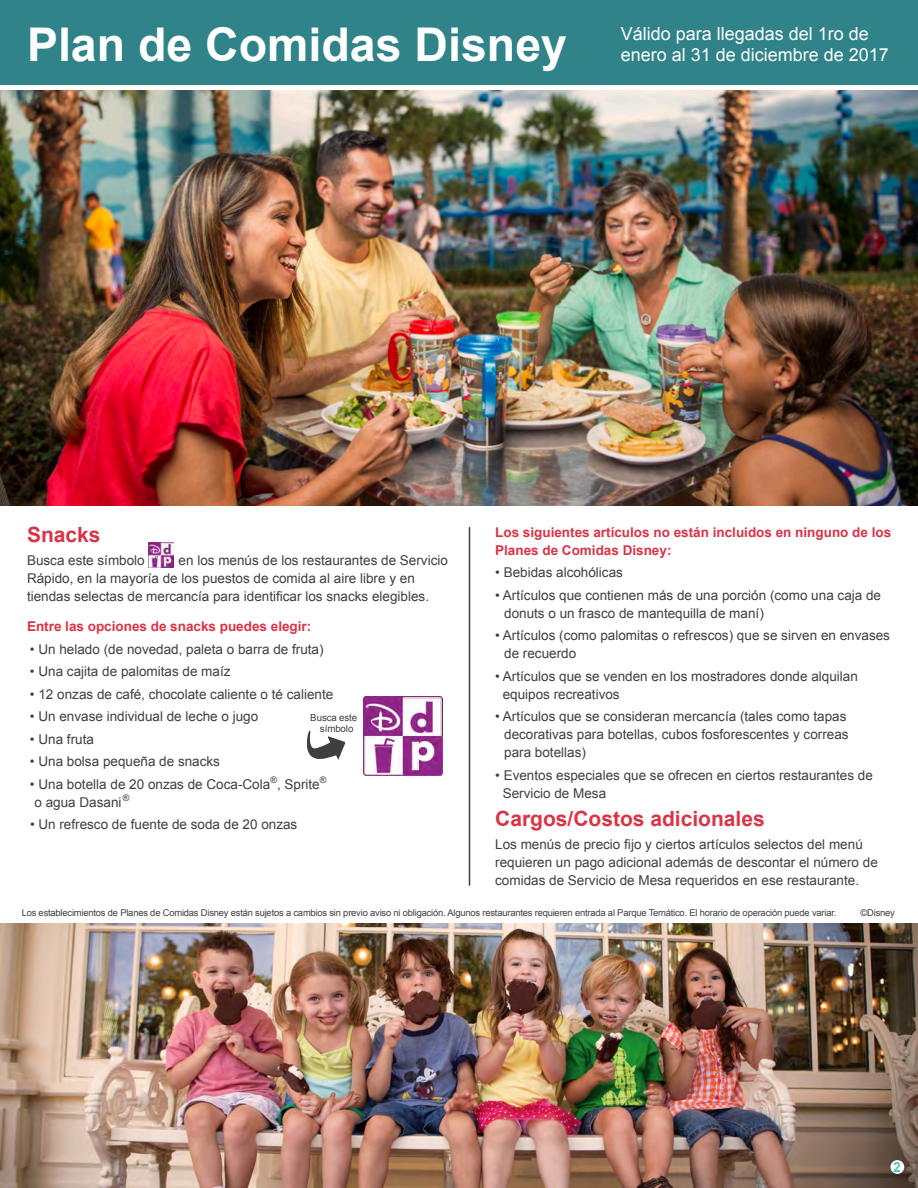
<style>
.page{position:relative;width:918px;height:1188px;background:#fff}
.page>*{position:absolute;margin:0;border:0;box-sizing:border-box;transform-origin:0 0}
.t1{font:700 46.5px "Arial";color:#fff}
.t2{font:700 21px "Arial";color:#db3346}
.t3{font:18px/21px "Arial";color:#fff}
.t4{font:700 13.95px "Arial";color:#55c2b5}
.t5{font:13.5px/18px "Arial";color:#403f3f}
.t6{font:700 13.5px/18px "Arial";color:#db3346}
.t7{font:9.75px/10.6px "Arial";letter-spacing:-.01em;color:#403f3f;text-align:center}
.t8{font:9.3px "Arial";letter-spacing:-.02em;color:#403f3f}
</style>
<div class="page">
<img style="left:0;top:91px;width:918px;height:414px">
<hr style="left:469px;top:527px;width:1px;height:359px;background:#403f3f">
<div style="left:0;top:0;width:918px;height:84px;background:#2f8389"></div>
<img style="left:0;top:924px;width:918px;height:264px">
<div style="left:890px;top:1160px;width:14px;height:14px;background:#fff;border-radius:50%"></div>
<img style="left:364px;top:697px;width:78px;height:78px">
<svg style="left:306px;top:730px;width:39px;height:30px"></svg>
<img style="left:148px;top:543px;width:25px;height:25px">
<p class="t1" style="left:27px;top:14px;width:542px">Plan de Comidas Disney</p>
<p class="t3" style="left:621px;top:23px;width:270px">Válido para llegadas del 1ro de enero al 31 de diciembre de 2017</p>
<p class="t6" style="left:495px;top:524px;width:398px">Los siguientes artículos no están incluidos en ninguno de los<br>Planes de Comidas Disney:</p>
<p class="t5" style="left:495px;top:564px;width:129px">• Bebidas alcohólicas</p>
<p class="t5" style="left:504px;top:586px;width:378px;text-indent:-9px">• Artículos que contienen más de una porción (como una caja de donuts o un frasco de mantequilla de maní)</p>
<p class="t5" style="left:504px;top:627px;width:387px;text-indent:-9px">• Artículos (como palomitas o refrescos) que se sirven en envases de recuerdo</p>
<p class="t5" style="left:503px;top:667px;width:357px;text-indent:-8px">• Artículos que se venden en los mostradores donde alquilan equipos recreativos</p>
<p class="t5" style="left:504px;top:708px;width:346px;text-indent:-9px">• Artículos que se consideran mercancía (tales como tapas decorativas para botellas, cubos fosforescentes y correas para botellas)</p>
<p class="t5" style="left:503px;top:766px;width:372px;text-indent:-8px">• Eventos especiales que se ofrecen en ciertos restaurantes de<br>Servicio de Mesa</p>
<p class="t2" style="left:27px;top:521px;width:75px">Snacks</p>
<p class="t5" style="left:27px;top:551px;width:119px">Busca este símbolo</p>
<p class="t5" style="left:27px;top:551px;width:422px;text-indent:152px">en los menús de los restaurantes de Servicio<br>Rápido, en la mayoría de los puestos de comida al aire libre y en tiendas selectas de mercancía para identificar los snacks elegibles.</p>
<p class="t6" style="left:27px;top:618px;width:286px">Entre las opciones de snacks puedes elegir:</p>
<p class="t5" style="left:30px;top:640px;width:295px">• Un helado (de novedad, paleta o barra de fruta)</p>
<p class="t5" style="left:30px;top:663px;width:202px">• Una cajita de palomitas de maíz</p>
<p class="t5" style="left:30px;top:685px;width:305px">• 12 onzas de café, chocolate caliente o té caliente</p>
<p class="t5" style="left:30px;top:708px;width:230px">• Un envase individual de leche o jugo</p>
<p class="t5" style="left:30px;top:730px;width:66px">• Una fruta</p>
<p class="t5" style="left:30px;top:753px;width:192px">• Una bolsa pequeña de snacks</p>
<p class="t5" style="left:34px;top:775px;width:293px;text-indent:-4px">• Una botella de 20 onzas de Coca-Cola<sup>®</sup>, Sprite<sup>® </sup>o agua Dasani <sup>®</sup></p>
<p class="t5" style="left:30px;top:816px;width:269px">• Un refresco de fuente de soda de 20 onzas</p>
<p class="t7" style="left:310px;top:713px;width:48px">Busca este símbolo</p>
<p class="t2" style="left:495px;top:805px;width:271px">Cargos/Costos adicionales</p>
<p class="t5" style="left:495px;top:835px;width:384px">Los menús de precio fijo y ciertos artículos selectos del menú requieren un pago adicional además de descontar el número de comidas de Servicio de Mesa requeridos en ese restaurante.</p>
<p class="t8" style="left:22px;top:907px;width:816px">Los establecimientos de Planes de Comidas Disney están sujetos a cambios sin previo aviso ni obligación. Algunos restaurantes requieren entrada al Parque Temático. El horario de operación puede variar.</p>
<p class="t8" style="left:860px;top:907px;width:36px">©Disney</p>
<p class="t4" style="left:893px;top:1157px;width:9px">2</p>
</div>
